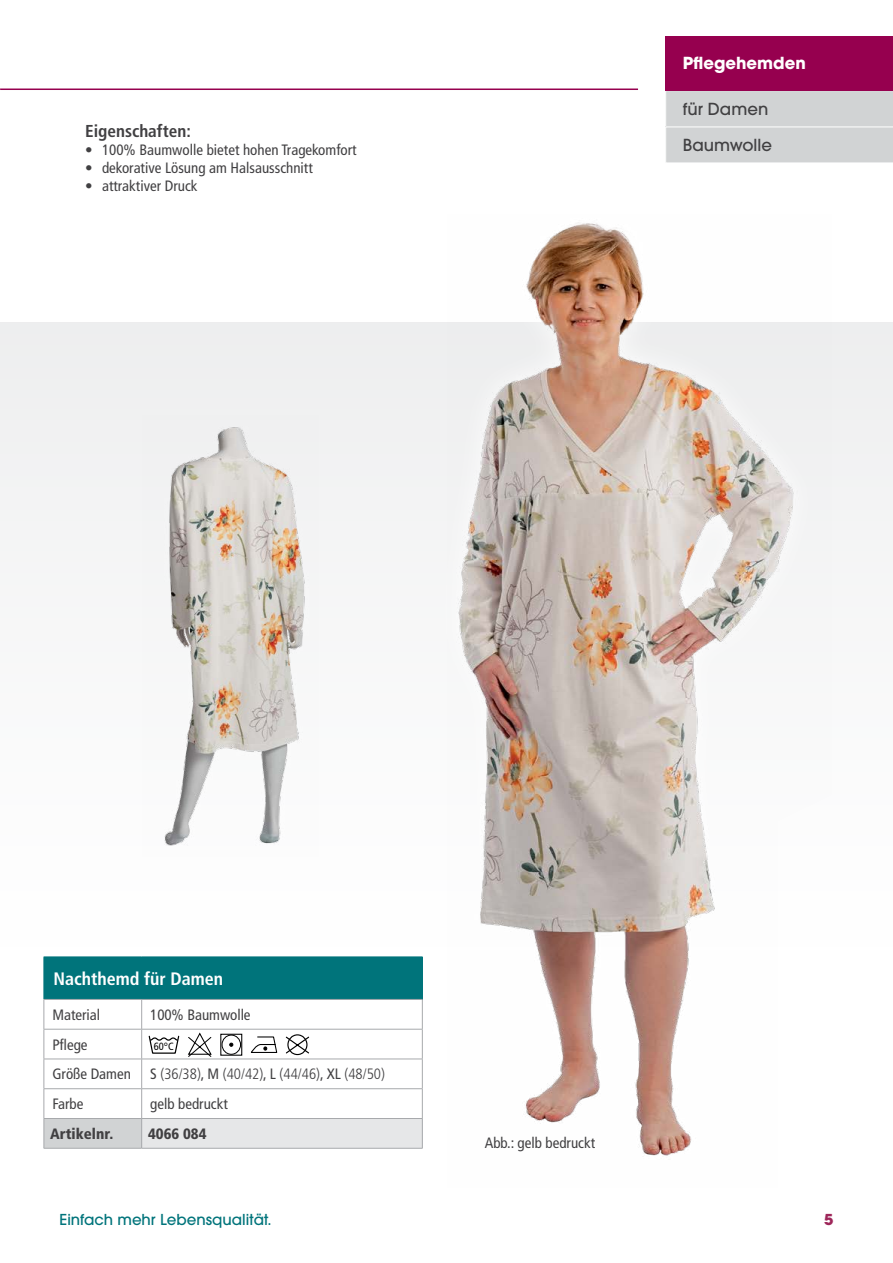
<style>
.page{position:relative;width:893px;height:1263px;background:#fff}
.page>*{position:absolute;margin:0;border:0;box-sizing:border-box;transform-origin:0 0}
.t1{font:700 condensed 18px "Frutiger LT Std";color:#fff}
.t2{font:700 condensed 17.25px "Frutiger LT Std";color:#414042}
.t3{font:500 16.5px "ITC Avant Garde Pro";color:#414042}
.t4{font:700 16.5px "ITC Avant Garde Pro";color:#fff}
.t5{font:condensed 15px/29.7px "Frutiger LT Std";color:#414042}
.t6{font:300 condensed 15px "Frutiger LT Pro";color:#414042}
.t7{font:500 15px "ITC Avant Garde Pro";color:#00747b}
.t8{font:900 condensed 15px "Frutiger LT Std";color:#414042}
.t9{font:700 15px "ITC Avant Garde Pro";color:#9e275a}
.t10{font:condensed 10.5px "Frutiger LT Std";color:#000}
.s1{font-style:inherit}
.s2{font-family:"Frutiger LT Std";font-weight:400}
</style>
<div class="page">
<div style="left:0;top:322px;width:893px;height:941px;background:linear-gradient(to right,#f9f9f9,#fff)"></div>
<hr style="left:0;top:89px;width:638px;height:1px;background:#96004f">
<div style="left:666px;top:36px;width:227px;height:54px;background:#96004f"></div>
<svg style="left:665px;top:90px;width:228px;height:73px;background:#d1d1d3"></svg>
<div style="left:44px;top:957px;width:378px;height:42px;background:#00747b"></div>
<div style="left:142px;top:1118px;width:280px;height:30px;background:#e6e7e8"></div>
<hr style="left:44px;top:956px;width:98px;height:1px;background:#00747b">
<hr style="left:142px;top:956px;width:281px;height:1px;background:#00747b">
<hr style="left:422px;top:957px;width:1px;height:42px;background:#00747b">
<hr style="left:142px;top:999px;width:281px;height:1px;background:#a7a9ac">
<svg style="left:422px;top:1000px;width:1px;height:29px"></svg>
<hr style="left:142px;top:1029px;width:281px;height:1px;background:#a7a9ac">
<hr style="left:422px;top:1029px;width:1px;height:30px;background:#a7a9ac">
<hr style="left:142px;top:1059px;width:281px;height:1px;background:#a7a9ac">
<hr style="left:142px;top:1088px;width:281px;height:1px;background:#a7a9ac">
<hr style="left:142px;top:1118px;width:281px;height:1px;background:#a7a9ac">
<svg style="left:44px;top:999px;width:98px;height:149px"></svg>
<svg style="left:422px;top:1059px;width:1px;height:89px"></svg>
<hr style="left:44px;top:1148px;width:98px;height:1px;background:#a7a9ac">
<hr style="left:142px;top:1148px;width:281px;height:1px;background:#a7a9ac">
<div style="left:433px;top:197px;width:386px;height:984px;background:#fff"></div>
<img style="left:446px;top:222px;width:387px;height:966px">
<img style="left:142px;top:416px;width:177px;height:440px">
<svg style="left:148px;top:1035px;width:32px;height:19px"></svg>
<div style="left:222px;top:1035px;width:19px;height:20px;border:1px solid #000;border-radius:50%"></div>
<div style="left:220px;top:1034px;width:22px;height:22px;border:1px solid #000"></div>
<div style="left:287px;top:1034px;width:20px;height:21px;border:1px solid #000;border-radius:50%"></div>
<svg style="left:285px;top:1035px;width:25px;height:19px"></svg>
<svg style="left:187px;top:1032px;width:26px;height:26px"></svg>
<svg style="left:250px;top:1036px;width:28px;height:17px"></svg>
<p class="t4" style="left:683px;top:52px;width:125px">Pflegehemden</p>
<p class="t2" style="left:85px;top:121px;width:107px">Eigenschaften:</p>
<p class="t5" style="left:85px;top:136px;width:273px">• 100% Baumwolle bietet hohen Tragekomfort</p>
<p class="t5" style="left:85px;top:154px;width:229px">• dekorative Lösung am Halsausschnitt</p>
<p class="t5" style="left:85px;top:172px;width:114px">• attraktiver Druck</p>
<p class="t3" style="left:683px;top:98px;width:87px">für Damen</p>
<p class="t3" style="left:683px;top:134px;width:91px">Baumwolle</p>
<p class="t1" style="left:53px;top:968px;width:171px">Nachthemd für Damen</p>
<p class="t5" style="left:52px;top:1000px;width:49px">Material</p>
<p class="t5" style="left:150px;top:1000px;width:102px">100% Baumwolle</p>
<p class="t5" style="left:52px;top:1030px;width:80px">Pflege<br>Größe Damen</p>
<p class="t10" style="left:154px;top:1040px;width:21px">60<span class="s1">°C</span></p>
<p class="t6" style="left:150px;top:1066px;width:236px"><span class="s2">S</span> (36/38)<span class="s2">, M</span> (40/42)<span class="s2">, L</span> (44/46)<span class="s2">, XL</span> (48/50)</p>
<p class="t5" style="left:52px;top:1089px;width:32px">Farbe</p>
<p class="t5" style="left:150px;top:1089px;width:79px">gelb bedruckt</p>
<p class="t8" style="left:50px;top:1125px;width:65px">Artikelnr.</p>
<p class="t8" style="left:148px;top:1125px;width:60px">4066 084</p>
<p class="t5" style="left:485px;top:1128px;width:112px">Abb.: gelb bedruckt</p>
<p class="t7" style="left:60px;top:1210px;width:214px">Einfach mehr Lebensqualität.</p>
<p class="t9" style="left:824px;top:1209px;width:11px">5</p>
</div>
